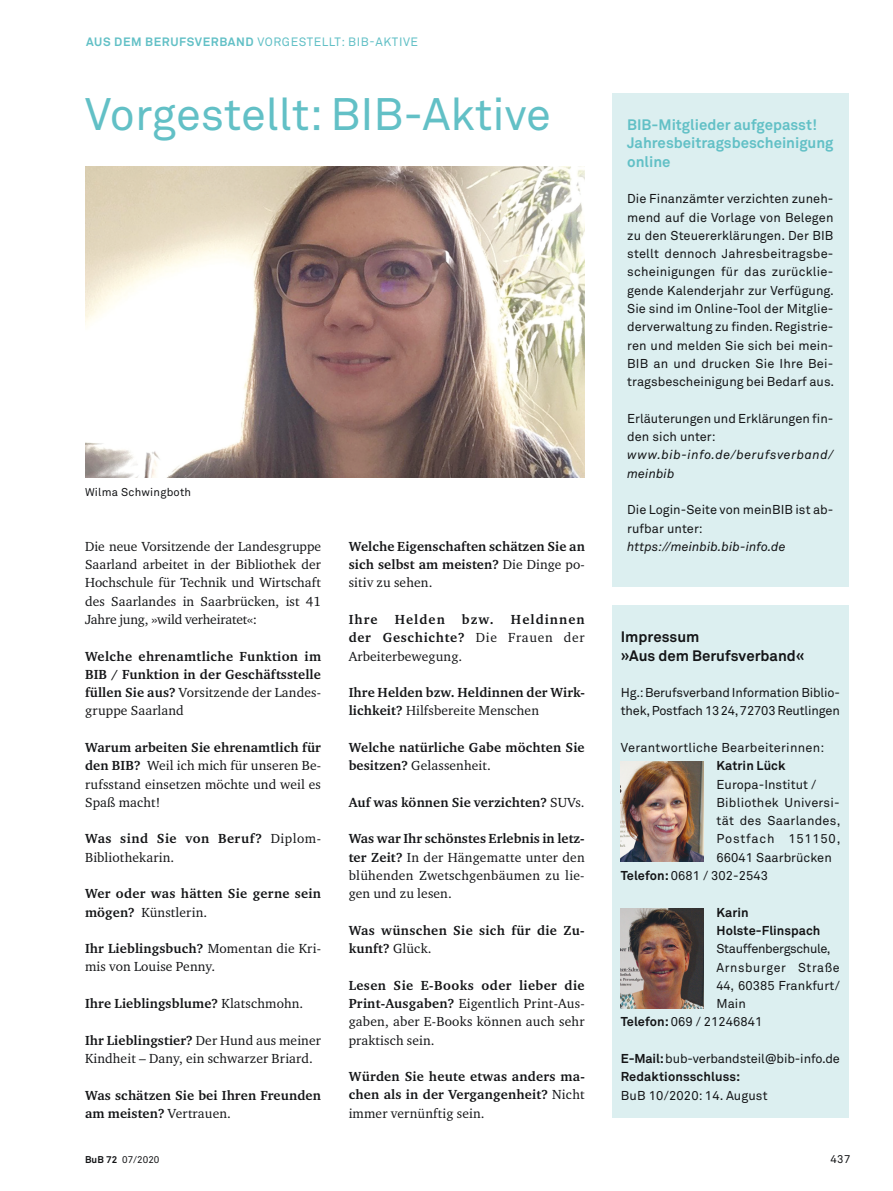
<style>
.page{position:relative;width:893px;height:1191px;background:#fff}
.page>*{position:absolute;margin:0;border:0;box-sizing:border-box;transform-origin:0 0}
.t1{font:45px "Akkurat Pro Regular 103";color:#62c0c6}
.t2{font:15px/18.3px "Akkurat Pro Bold 103";color:#62c0c6}
.t3{font:15px/18.3px "Akkurat Pro Bold 103";color:#141517}
.t4{font:13.5px/18.3px "Charter ITC Pro Regular 66";letter-spacing:.01em;color:#141517;text-align:justify}
.t5{font:13.5px/18.3px "Charter ITC Pro Bold 36";letter-spacing:.01em;color:#141517}
.t6{font:13.5px/18.3px "Charter ITC Pro Bold 36";letter-spacing:.07em;color:#141517;text-align:right}
.t7{font:13.5px "Charter ITC Pro Bold 36";letter-spacing:.03em;color:#141517}
.t8{font:13.5px "Charter ITC Pro Bold 36";letter-spacing:.035em;color:#141517}
.t9{font:12.75px/18.3px "Akkurat Pro Regular 103";letter-spacing:.005em;color:#141517}
.t10{font:12.75px/18.3px "Akkurat Pro Regular 103";letter-spacing:-.015em;color:#141517}
.t11{font:12.75px/18.3px "Akkurat Pro Bold 103";letter-spacing:.005em;color:#141517}
.t12{font:12.75px/18.3px "Akkurat Pro Italic 11";letter-spacing:.04em;color:#141517}
.t13{font:12.75px "Akkurat Pro Italic 11";letter-spacing:.005em;color:#141517}
.t14{font:12.75px "Akkurat Pro Regular 103";letter-spacing:-.025em;color:#141517}
.t15{font:12.75px "Akkurat Pro Regular 103";letter-spacing:.05em;color:#141517}
.t16{font:12.75px "Akkurat Pro Regular 103";letter-spacing:.06em;color:#141517}
.t17{font:12px "Akkurat Pro Regular 103";letter-spacing:.05em;color:#62c0c6}
.t18{font:11.25px "Akkurat Pro Regular 103";letter-spacing:.02em;color:#141517}
.t19{font:9.75px "Akkurat Pro Regular 104";letter-spacing:.01em;color:#141517}
.s1{font-family:"Akkurat Pro Bold 103"}
.s2{font-family:"Charter ITC Pro Bold 36"}
.s3{font-family:"Charter ITC Pro Regular 66"}
.s4{font-family:"Akkurat Pro Bold 102"}
</style>
<div class="page">
<img style="left:85px;top:167px;width:500px;height:310px">
<div style="left:612px;top:605px;width:236px;height:512px;background:#dceff0"></div>
<img style="left:621px;top:761px;width:83px;height:100px">
<img style="left:621px;top:908px;width:83px;height:100px">
<div style="left:612px;top:94px;width:236px;height:493px;background:#dceff0"></div>
<p class="t17" style="left:86px;top:37px;width:333px"><span class="s1">AUS DEM BERUFSVERBAND</span> VORGESTELLT: BIB-AKTIVE</p>
<h1 class="t1" style="left:85px;top:98px;width:468px">Vorgestellt: BIB-Aktive</h1>
<p class="t18" style="left:85px;top:488px;width:108px">Wilma Schwingboth</p>
<p class="t4" style="left:85px;top:537px;width:238px">Die neue Vorsitzende der Landesgruppe Saarland arbeitet in der Bibliothek der Hochschule für Technik und Wirtschaft des Saarlandes in Saarbrücken, ist 41<br>Jahre jung, »wild verheiratet«:</p>
<p class="t5" style="left:85px;top:647px;width:238px">Welche ehrenamtliche Funktion im<br>BIB / Funktion in der Geschäftsstelle</p>
<p class="t4" style="left:85px;top:684px;width:237px"><span class="s2">füllen Sie aus?</span> Vorsitzende der Landes&shy;gruppe Saarland</p>
<p class="t5" style="left:85px;top:739px;width:237px">Warum arbeiten Sie ehrenamtlich für</p>
<p class="t4" style="left:85px;top:757px;width:238px"><span class="s2">den BIB?</span> Weil ich mich für unseren Be&shy;rufsstand einsetzen möchte und weil es Spaß macht!</p>
<p class="t8" style="left:85px;top:833px;width:237px">Was sind Sie von Beruf? <span class="s3">Diplom-</span></p>
<p class="t4" style="left:85px;top:848px;width:91px">Bibliothekarin.</p>
<p class="t5" style="left:85px;top:885px;width:237px">Wer oder was hätten Sie gerne sein</p>
<p class="t4" style="left:85px;top:903px;width:124px"><span class="s2">mögen?</span> Künstlerin.</p>
<p class="t5" style="left:85px;top:940px;width:237px">Ihr Lieblingsbuch? <span class="s3">Momentan die Kri-</span></p>
<p class="t4" style="left:85px;top:958px;width:132px">mis von Louise Penny.</p>
<p class="t5" style="left:85px;top:995px;width:220px">Ihre Lieblingsblume? <span class="s3">Klatschmohn.</span></p>
<p class="t5" style="left:85px;top:1031px;width:237px">Ihr Lieblingstier? <span class="s3">Der Hund aus meiner</span></p>
<p class="t4" style="left:85px;top:1049px;width:229px">Kindheit – Dany, ein schwarzer Briard.</p>
<p class="t5" style="left:85px;top:1086px;width:237px">Was schätzen Sie bei Ihren Freunden am meisten? <span class="s3">Vertrauen.</span></p>
<p class="t5" style="left:349px;top:537px;width:238px">Welche Eigenschaften schätzen Sie an sich selbst am meisten? <span class="s3">Die Dinge po-</span></p>
<p class="t4" style="left:349px;top:574px;width:85px">sitiv zu sehen.</p>
<p class="t5" style="left:349px;top:611px;width:30px">Ihre</p>
<p class="t5" style="left:395px;top:611px;width:52px">Helden</p>
<p class="t5" style="left:462px;top:611px;width:33px">bzw.</p>
<p class="t6" style="left:349px;top:611px;width:238px">Heldinnen<br>der Geschichte? <span class="s3">Die Frauen der</span></p>
<p class="t4" style="left:349px;top:647px;width:115px">Arbeiterbewegung.</p>
<p class="t5" style="left:349px;top:684px;width:238px">Ihre Helden bzw. Heldinnen der Wirk-</p>
<p class="t4" style="left:349px;top:702px;width:192px"><span class="s2">lichkeit?</span> Hilfsbereite Menschen</p>
<p class="t5" style="left:349px;top:739px;width:237px">Welche natürliche Gabe möchten Sie</p>
<p class="t4" style="left:349px;top:757px;width:144px"><span class="s2">besitzen?</span> Gelassenheit.</p>
<p class="t5" style="left:349px;top:793px;width:237px">Auf was können Sie verzichten? <span class="s3">SUVs.</span></p>
<p class="t5" style="left:349px;top:830px;width:238px">Was war Ihr schönstes Erlebnis in letz-</p>
<p class="t4" style="left:349px;top:848px;width:238px"><span class="s2">ter Zeit?</span> In der Hängematte unter den blühenden Zwetschgenbäumen zu lie&shy;gen und zu lesen.</p>
<p class="t5" style="left:349px;top:921px;width:237px">Was wünschen Sie sich für die Zu&shy;kunft? <span class="s3">Glück.</span></p>
<p class="t7" style="left:349px;top:979px;width:237px">Lesen Sie E-Books oder lieber die</p>
<p class="t4" style="left:349px;top:995px;width:237px"><span class="s2">Print-Ausgaben?</span> Eigentlich Print-Aus&shy;gaben, aber E-Books können auch sehr praktisch sein.</p>
<p class="t5" style="left:349px;top:1068px;width:238px">Würden Sie heute etwas anders ma&shy;chen als in der Vergangenheit? <span class="s3">Nicht</span></p>
<p class="t4" style="left:349px;top:1104px;width:137px">immer vernünftig sein.</p>
<p class="t2" style="left:627px;top:117px;width:208px">BIB-Mitglieder aufgepasst!<br>Jahresbeitragsbescheinigung online</p>
<p class="t9" style="left:627px;top:191px;width:208px;text-align:justify">Die Finanzämter verzichten zuneh&shy;mend auf die Vorlage von Belegen zu den Steuererklärungen. Der BIB stellt dennoch Jahresbeitragsbe&shy;scheinigungen für das zurücklie&shy;gende Kalenderjahr zur Verfügung.<br>Sie sind im Online-Tool der Mitglie&shy;derverwaltung zu finden. Registrie&shy;ren und melden Sie sich bei mein-BIB an und drucken Sie Ihre Bei&shy;tragsbescheinigung bei Bedarf aus.</p>
<p class="t9" style="left:627px;top:410px;width:208px">Erläuterungen und Erklärungen fin&shy;den sich unter:</p>
<p class="t12" style="left:627px;top:447px;width:208px">www.bib-info.de/berufsverband/ meinbib</p>
<p class="t9" style="left:627px;top:502px;width:208px">Die Login-Seite von meinBIB ist ab&shy;rufbar unter:</p>
<p class="t13" style="left:627px;top:542px;width:160px">https://meinbib.bib-info.de</p>
<p class="t3" style="left:621px;top:629px;width:185px">Impressum<br>»Aus dem Berufsverband«</p>
<p class="t10" style="left:621px;top:685px;width:221px">Hg.: Berufsverband Information Biblio&shy;thek, Postfach 13 24, 72703 Reutlingen</p>
<p class="t9" style="left:621px;top:740px;width:205px">Verantwortliche Bearbeiterinnen:</p>
<p class="t11" style="left:716px;top:758px;width:70px">Katrin Lück</p>
<p class="t9" style="left:716px;top:776px;width:101px">Europa-Institut /</p>
<p class="t9" style="left:716px;top:794px;width:125px">Bibliothek Universi-</p>
<p class="t9" style="left:716px;top:813px;width:125px">tät des Saarlandes,</p>
<p class="t16" style="left:716px;top:834px;width:125px">Postfach 151150,</p>
<p class="t9" style="left:716px;top:849px;width:117px">66041 Saarbrücken</p>
<p class="t9" style="left:621px;top:868px;width:149px"><span class="s1">Telefon:</span> 0681 / 302-2543</p>
<p class="t11" style="left:716px;top:904px;width:105px">Karin<br>Holste-Flinspach</p>
<p class="t14" style="left:716px;top:944px;width:116px">Stauffenbergschule,</p>
<p class="t15" style="left:716px;top:962px;width:125px">Arnsburger Straße</p>
<p class="t9" style="left:716px;top:977px;width:125px">44, 60385 Frankfurt/</p>
<p class="t9" style="left:716px;top:996px;width:31px">Main</p>
<p class="t9" style="left:621px;top:1014px;width:143px"><span class="s1">Telefon:</span> 069 / 21246841</p>
<p class="t9" style="left:621px;top:1050px;width:220px"><span class="s1">E-Mail:</span> bub-verbandsteil@bib-info.de</p>
<p class="t11" style="left:621px;top:1069px;width:121px">Redaktionsschluss:</p>
<p class="t9" style="left:621px;top:1087px;width:148px">BuB 10/2020: 14. August</p>
<p class="t19" style="left:85px;top:1154px;width:76px"><span class="s4">BuB 72</span> 07/2020</p>
<p class="t18" style="left:830px;top:1155px;width:21px">437</p>
</div>
